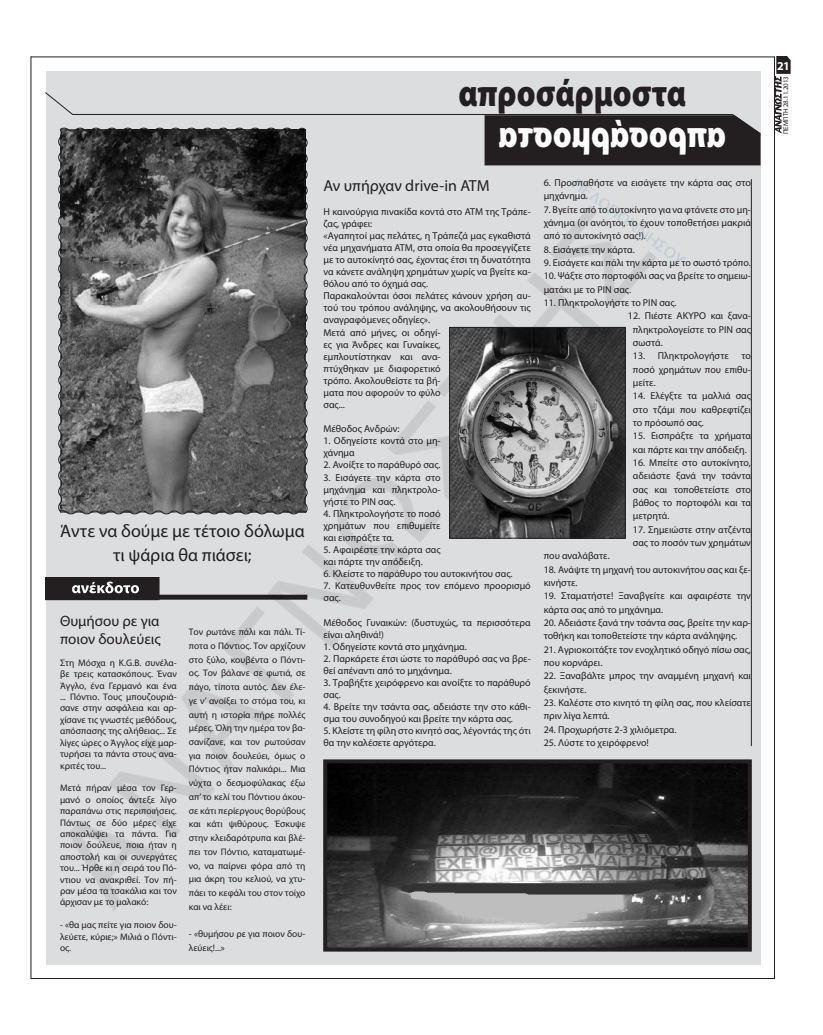
<style>
.page{position:relative;width:823px;height:1035px;background:#fff}
.page>*{position:absolute;margin:0;border:0;box-sizing:border-box;transform-origin:0 0}
.t1{font:900 38.4px "Myriad Pro";color:#231f20;scale:.83 1}
.t2{font:18px/23.3px "Myriad Pro";color:#231f20;text-align:center}
.t3{font:16px "Myriad Pro";color:#231f20}
.t4{font:15px/18px "Myriad Pro";color:#231f20}
.t5{font:700 12px "Myriad Pro";color:#fff}
.t6{font:10px/12.1px "Myriad Pro";color:#231f20}
.t7{font:9.5px/11.4px "Myriad Pro";color:#231f20;text-align:justify}
.t8{font:7px "Myriad Pro";letter-spacing:-.01em;color:#231f20}
</style>
<div class="page">
<hr style="left:31px;top:57px;width:743px;height:1px;background:#231f20">
<hr style="left:31px;top:978px;width:743px;height:1px;background:#231f20">
<hr style="left:31px;top:56px;width:1px;height:923px;background:#231f20">
<svg style="left:778px;top:56px;width:12px;height:77px"></svg>
<img style="left:35px;top:56px;width:743px;height:923px">
<svg style="left:45px;top:92px;width:715px;height:73px;background:#8b8a8c"></svg>
<h1 class="t1" style="left:458px;top:68px;width:275px">απροσάρμοστα</h1>
<h2 class="t2" style="left:60px;top:519px;width:246px">Άντε να δούμε με τέτοιο δόλωμα τι ψάρια θα πιάσει;</h2>
<h3 class="t4" style="left:60px;top:611px;width:102px">Θυμήσου ρε για ποιον δουλεύεις</h3>
<p class="t7" style="left:60px;top:657px;width:118px">Στη Μόσχα η K.G.B. συνέλα&shy;βε τρεις κατασκόπους. Έναν Άγγλο, ένα Γερμανό και ένα ... Πόντιο. Τους μπουζουριά&shy;σανε στην ασφάλεια και αρ&shy;χίσανε τις γνωστές μεθόδους, απόσπασης της αλήθειας... Σε λίγες ώρες ο Άγγλος είχε μαρ&shy;τυρήσει τα πάντα στους ανα&shy;κριτές του...</p>
<p class="t7" style="left:60px;top:782px;width:118px">Μετά πήραν μέσα τον Γερ&shy;μανό ο οποίος άντεξε λίγο παραπάνω στις περιποιήσεις.<br>Πάντως σε δύο μέρες είχε αποκαλύψει τα πάντα. Για ποιον δούλευε, ποια ήταν η αποστολή και οι συνεργάτες του... Ήρθε κι η σειρά του Πό&shy;ντιου να ανακριθεί. Τον πή&shy;ραν μέσα τα τσακάλια και τον άρχισαν με το μαλακό:</p>
<p class="t7" style="left:60px;top:919px;width:118px">- «θα μας πείτε για ποιον δου&shy;λεύετε, κύριε;» Μιλιά ο Πόντι&shy;ος.</p>
<p class="t7" style="left:189px;top:625px;width:118px;line-height:13.7px">Τον ρωτάνε πάλι και πάλι. Τί&shy;ποτα ο Πόντιος. Τον αρχίζουν στο ξύλο, κουβέντα ο Πόντι&shy;ος. Τον βάλανε σε φωτιά, σε πάγο, τίποτα αυτός. Δεν έλε&shy;γε ν’ ανοίξει το στόμα του, κι αυτή η ιστορία πήρε πολλές μέρες. Όλη την ημέρα τον βα&shy;σανίζανε, και τον ρωτούσαν για ποιον δουλεύει, όμως ο Πόντιος ήταν παλικάρι... Μια νύχτα ο δεσμοφύλακας έξω απ’ το κελί του Πόντιου άκου&shy;σε κάτι περίεργους θορύβους και κάτι ψιθύρους. Έσκυψε στην κλειδαρότρυπα και βλέ&shy;πει τον Πόντιο, καταματωμέ&shy;νο, να παίρνει φόρα από τη μια άκρη του κελιού, να χτυ&shy;πάει το κεφάλι του στον τοίχο και να λέει:</p>
<p class="t7" style="left:189px;top:927px;width:118px;line-height:13.7px">- «θυμήσου ρε για ποιον δου&shy;λεύεις!...»</p>
<h3 class="t3" style="left:323px;top:175px;width:168px">Αν υπήρχαν drive-in ΑΤΜ</h3>
<p class="t6" style="left:323px;top:205px;width:209px">Η καινούργια πινακίδα κοντά στο ΑΤΜ της Τράπε&shy;ζας, γράφει:<br>«Αγαπητοί μας πελάτες, η Τράπεζά μας εγκαθιστά νέα μηχανήματα ΑΤΜ, στα οποία θα προσεγγίζετε με το αυτοκίνητό σας, έχοντας έτσι τη δυνατότητα να κάνετε ανάληψη χρημάτων χωρίς να βγείτε κα&shy;θόλου από το όχημά σας.<br>Παρακαλούνται όσοι πελάτες κάνουν χρήση αυ&shy;τού του τρόπου ανάληψης, να ακολουθήσουν τις αναγραφόμενες οδηγίες».<br>Μετά από μήνες, οι οδηγί-<br>ες για Άνδρες και Γυναίκες,<br>εμπλουτίστηκαν και ανα-<br>πτύχθηκαν με διαφορετικό<br>τρόπο. Ακολουθείστε τα βή-<br>ματα που αφορούν το φύλο<br>σας...</p>
<p class="t6" style="left:323px;top:423px;width:77px">Μέθοδος Ανδρών:</p>
<p class="t6" style="left:323px;top:435px;width:119px">1. Οδηγείστε κοντά στο μη&shy;χάνημα</p>
<p class="t6" style="left:323px;top:459px;width:118px">2. Ανοίξτε το παράθυρό σας.</p>
<p class="t6" style="left:323px;top:471px;width:118px;text-align:justify">3. Εισάγετε την κάρτα στο μηχάνημα και πληκτρολο&shy;γήστε το ΡΙΝ σας.</p>
<p class="t6" style="left:323px;top:507px;width:118px;text-align:justify">4. Πληκτρολογήστε το ποσό χρημάτων που επιθυμείτε και εισπράξτε τα.</p>
<p class="t6" style="left:323px;top:543px;width:118px">5. Αφαιρέστε την κάρτα σας και πάρτε την απόδειξη.</p>
<p class="t6" style="left:323px;top:567px;width:190px">6. Κλείστε το παράθυρο του αυτοκινήτου σας.</p>
<p class="t6" style="left:323px;top:580px;width:208px">7. Κατευθυνθείτε προς τον επόμενο προορισμό σας.</p>
<p class="t6" style="left:323px;top:616px;width:208px">Μέθοδος Γυναικών: (δυστυχώς, τα περισσότερα είναι αληθινά!)</p>
<p class="t6" style="left:323px;top:640px;width:145px">1. Οδηγείστε κοντά στο μηχάνημα.</p>
<p class="t6" style="left:323px;top:652px;width:209px">2. Παρκάρετε έτσι ώστε το παράθυρό σας να βρε&shy;θεί απέναντι από το μηχάνημα.</p>
<p class="t6" style="left:323px;top:676px;width:209px">3. Τραβήξτε χειρόφρενο και ανοίξτε το παράθυρό σας.</p>
<p class="t6" style="left:323px;top:700px;width:208px">4. Βρείτε την τσάντα σας, αδειάστε την στο κάθι&shy;σμα του συνοδηγού και βρείτε την κάρτα σας.</p>
<p class="t6" style="left:323px;top:725px;width:208px">5. Κλείστε τη φίλη στο κινητό σας, λέγοντάς της ότι θα την καλέσετε αργότερα.</p>
<p class="t6" style="left:543px;top:176px;width:209px;line-height:13.3px">6. Προσπαθήστε να εισάγετε την κάρτα σας στο μηχάνημα.</p>
<p class="t6" style="left:543px;top:203px;width:209px;line-height:13.3px;text-align:justify">7. Βγείτε από το αυτοκίνητο για να φτάνετε στο μη&shy;χάνημα (οι ανόητοι, το έχουν τοποθετήσει μακριά από το αυτοκίνητό σας!).</p>
<p class="t6" style="left:543px;top:243px;width:93px">8. Εισάγετε την κάρτα.</p>
<p class="t6" style="left:543px;top:256px;width:209px">9. Εισάγετε και πάλι την κάρτα με το σωστό τρόπο.</p>
<p class="t6" style="left:543px;top:269px;width:209px;line-height:13.3px">10. Ψάξτε στο πορτοφόλι σας να βρείτε το σημειω&shy;ματάκι με το ΡΙΝ σας.</p>
<p class="t6" style="left:543px;top:296px;width:134px">11. Πληκτρολογήστε το ΡΙΝ σας.</p>
<p class="t6" style="left:632px;top:309px;width:120px;line-height:13.3px;text-align:justify;text-indent:-5px">12. Πιέστε ΑΚΥΡΟ και ξανα&shy;πληκτρολογείστε το ΡΙΝ σας σωστά.</p>
<p class="t6" style="left:632px;top:350px;width:97px">13. Πληκτρολογήστε</p>
<p class="t6" style="left:632px;top:349px;width:120px;line-height:13.3px;text-align:justify;text-indent:108px">το ποσό χρημάτων που επιθυ&shy;μείτε.</p>
<p class="t6" style="left:632px;top:389px;width:119px;line-height:13.3px;text-align:justify">14. Ελέγξτε τα μαλλιά σας στο τζάμι που καθρεφτίζει το πρόσωπό σας.</p>
<p class="t6" style="left:632px;top:429px;width:120px;line-height:13.3px">15. Εισπράξτε τα χρήματα και πάρτε και την απόδειξη.</p>
<p class="t6" style="left:632px;top:456px;width:119px;line-height:13.3px;text-align:justify">16. Μπείτε στο αυτοκίνητο, αδειάστε ξανά την τσάντα σας και τοποθετείστε στο βάθος το πορτοφόλι και τα μετρητά.</p>
<p class="t6" style="left:632px;top:522px;width:119px;line-height:13.3px">17. Σημειώστε στην ατζέντα σας το ποσόν των χρημάτων</p>
<p class="t6" style="left:543px;top:550px;width:67px">που αναλάβατε.</p>
<p class="t6" style="left:543px;top:562px;width:209px;line-height:13.3px">18. Ανάψτε τη μηχανή του αυτοκινήτου σας και ξε&shy;κινήστε.</p>
<p class="t6" style="left:543px;top:589px;width:209px;line-height:13.3px">19. Σταματήστε! Ξαναβγείτε και αφαιρέστε την κάρτα σας από το μηχάνημα.</p>
<p class="t6" style="left:543px;top:616px;width:209px;line-height:13.3px">20. Αδειάστε ξανά την τσάντα σας, βρείτε την καρ&shy;τοθήκη και τοποθετείστε την κάρτα ανάληψης.</p>
<p class="t6" style="left:543px;top:642px;width:209px;line-height:13.3px">21. Αγριοκοιτάξτε τον ενοχλητικό οδηγό πίσω σας, που κορνάρει.</p>
<p class="t6" style="left:543px;top:669px;width:209px;line-height:13.3px">22. Ξαναβάλτε μπρος την αναμμένη μηχανή και ξεκινήστε.</p>
<p class="t6" style="left:543px;top:696px;width:209px;line-height:13.3px">23. Καλέστε στο κινητό τη φίλη σας, που κλείσατε πριν λίγα λεπτά.</p>
<p class="t6" style="left:543px;top:723px;width:134px">24. Προχωρήστε 2-3 χιλιόμετρα.</p>
<p class="t6" style="left:543px;top:736px;width:107px">25. Λύστε το χειρόφρενο!</p>
<p class="t5" style="left:776px;top:58px;width:14px">21</p>
<p class="t8" style="left:781px;top:134px;width:59px;rotate:-90deg">ΠΕΜΠΤΗ 28.11.2013</p>
</div>
